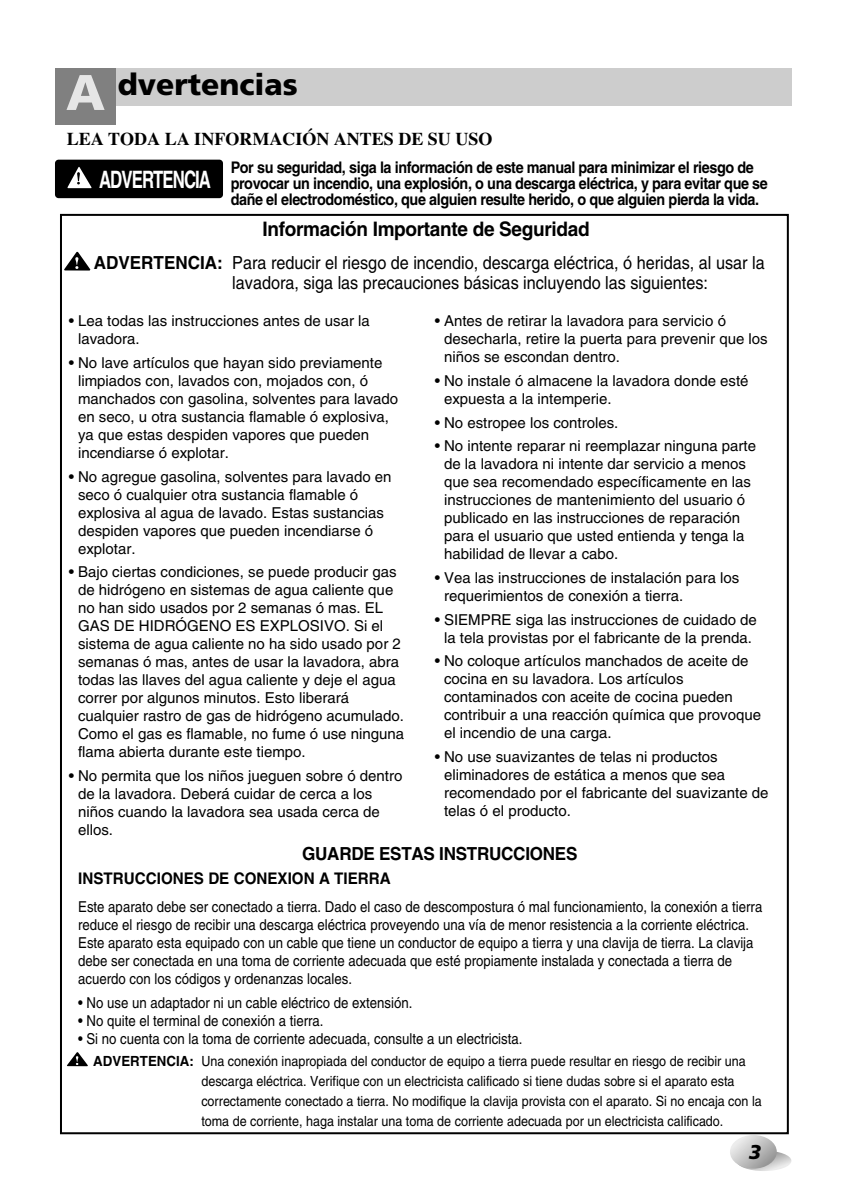
<style>
.page{position:relative;width:851px;height:1191px;background:#fff}
.page>*{position:absolute;margin:0;border:0;box-sizing:border-box;transform-origin:0 0}
.t1{font:900 30px "Frutiger";color:#000}
.t2{font:700 24px "Helvetica";letter-spacing:-.055em;color:#fff;scale:.7 1}
.t3{font:700 20px "Helvetica";letter-spacing:-.015em;color:#000;scale:.95 1}
.t4{font:italic 900 20px "Frutiger";color:#000}
.t5{font:18px/20px "Helvetica";color:#000;scale:.9 1}
.t6{font:700 18px "Times";color:#000}
.t7{font:700 18px "Helvetica";letter-spacing:-.015em;color:#000;scale:.95 1}
.t8{font:700 16px/16px "Helvetica";letter-spacing:-.03em;color:#000;scale:.9 1}
.t9{font:700 16px "Helvetica";color:#000;scale:.95 1}
.t10{font:15px/18px "Helvetica";color:#000}
.t11{font:15px/18px "Helvetica";color:#000;scale:.88 1}
.t12{font:14px/20px "Helvetica";color:#000;scale:.9 1}
.s1{font-size:50px;color:#e6e6e6}
.s2{font-weight:700}
</style>
<div class="page">
<svg style="left:736px;top:1150px;width:55px;height:21px"></svg>
<svg style="left:729px;top:1135px;width:47px;height:33px"></svg>
<div style="left:55px;top:68px;width:737px;height:37px;background:#cdcdcd"></div>
<div style="left:55px;top:68px;width:61px;height:57px;background:#808080"></div>
<div style="left:55px;top:160px;width:168px;height:38px;background:#000;border-radius:4px"></div>
<svg style="left:67px;top:167px;width:25px;height:21px"></svg>
<svg style="left:64px;top:252px;width:27px;height:18px"></svg>
<svg style="left:67px;top:1052px;width:21px;height:14px"></svg>
<h1 class="t1" style="left:66px;top:72px;width:233px"><span class="s1">A</span> dvertencias</h1>
<p class="t6" style="left:67px;top:132px;width:427px">LEA TODA LA INFORMACIÓN ANTES DE SU USO</p>
<p class="t8" style="left:231px;top:161px;width:598px">Por su seguridad, siga la información de este manual para minimizar el riesgo de provocar un incendio, una explosión, o una descarga eléctrica, y para evitar que se dañe el electrodoméstico, que alguien resulte herido, o que alguien pierda la vida.</p>
<h2 class="t2" style="left:99px;top:170px;width:161px">ADVERTENCIA</h2>
<h3 class="t3" style="left:262px;top:222px;width:346px">Información Importante de Seguridad</h3>
<p class="t5" style="left:232px;top:254px;width:593px;text-indent:-138px"><span class="s2">ADVERTENCIA:</span> Para reducir el riesgo de incendio, descarga eléctrica, ó heridas, al usar la lavadora, siga las precauciones básicas incluyendo las siguientes:</p>
<p class="t10" style="left:78px;top:313px;width:293px;text-indent:-9px">• Lea todas las instrucciones antes de usar la lavadora.</p>
<p class="t10" style="left:78px;top:355px;width:322px;text-indent:-9px">• No lave artículos que hayan sido previamente limpiados con, lavados con, mojados con, ó manchados con gasolina, solventes para lavado en seco, u otra sustancia flamable ó explosiva, ya que estas despiden vapores que pueden incendiarse ó explotar.</p>
<p class="t10" style="left:78px;top:469px;width:315px;text-indent:-9px">• No agregue gasolina, solventes para lavado en seco ó cualquier otra sustancia flamable ó explosiva al agua de lavado. Estas sustancias despiden vapores que pueden incendiarse ó explotar.</p>
<p class="t10" style="left:78px;top:564px;width:327px;text-indent:-9px">• Bajo ciertas condiciones, se puede producir gas de hidrógeno en sistemas de agua caliente que no han sido usados por 2 semanas ó mas. EL GAS DE HIDRÓGENO ES EXPLOSIVO. Si el sistema de agua caliente no ha sido usado por 2 semanas ó mas, antes de usar la lavadora, abra todas las llaves del agua caliente y deje el agua correr por algunos minutos. Esto liberará cualquier rastro de gas de hidrógeno acumulado.<br>Como el gas es flamable, no fume ó use ninguna flama abierta durante este tiempo.</p>
<p class="t10" style="left:78px;top:768px;width:326px;text-indent:-9px">• No permita que los niños jueguen sobre ó dentro de la lavadora. Deberá cuidar de cerca a los niños cuando la lavadora sea usada cerca de ellos.</p>
<p class="t10" style="left:444px;top:313px;width:325px;text-indent:-9px">• Antes de retirar la lavadora para servicio ó desecharla, retire la puerta para prevenir que los niños se escondan dentro.</p>
<p class="t10" style="left:444px;top:373px;width:306px;text-indent:-9px">• No instale ó almacene la lavadora donde esté expuesta a la intemperie.</p>
<p class="t10" style="left:435px;top:415px;width:185px">• No estropee los controles.</p>
<p class="t10" style="left:444px;top:438px;width:313px;text-indent:-9px">• No intente reparar ni reemplazar ninguna parte de la lavadora ni intente dar servicio a menos que sea recomendado específicamente en las instrucciones de mantenimiento del usuario ó publicado en las instrucciones de reparación para el usuario que usted entienda y tenga la habilidad de llevar a cabo.</p>
<p class="t10" style="left:444px;top:570px;width:297px;text-indent:-9px">• Vea las instrucciones de instalación para los requerimientos de conexión a tierra.</p>
<p class="t10" style="left:435px;top:612px;width:323px;text-align:center">• SIEMPRE siga las instrucciones de cuidado de la tela provistas por el fabricante de la prenda.</p>
<p class="t10" style="left:444px;top:653px;width:318px;text-indent:-9px">• No coloque artículos manchados de aceite de cocina en su lavadora. Los artículos contaminados con aceite de cocina pueden contribuir a una reacción química que provoque el incendio de una carga.</p>
<p class="t10" style="left:444px;top:749px;width:326px;text-indent:-9px">• No use suavizantes de telas ni productos eliminadores de estática a menos que sea recomendado por el fabricante del suavizante de telas ó el producto.</p>
<p class="t7" style="left:302px;top:847px;width:291px">GUARDE ESTAS INSTRUCCIONES</p>
<p class="t9" style="left:78px;top:872px;width:330px">INSTRUCCIONES DE CONEXION A TIERRA</p>
<p class="t11" style="left:78px;top:899px;width:778px">Este aparato debe ser conectado a tierra. Dado el caso de descompostura ó mal funcionamiento, la conexión a tierra reduce el riesgo de recibir una descarga eléctrica proveyendo una vía de menor resistencia a la corriente eléctrica.<br>Este aparato esta equipado con un cable que tiene un conductor de equipo a tierra y una clavija de tierra. La clavija debe ser conectada en una toma de corriente adecuada que esté propiamente instalada y conectada a tierra de acuerdo con los códigos y ordenanzas locales.</p>
<p class="t11" style="left:78px;top:995px;width:381px">• No use un adaptador ni un cable eléctrico de extensión.</p>
<p class="t11" style="left:78px;top:1013px;width:280px">• No quite el terminal de conexión a tierra.</p>
<p class="t11" style="left:78px;top:1031px;width:506px">• Si no cuenta con la toma de corriente adecuada, consulte a un electricista.</p>
<p class="t12" style="left:201px;top:1052px;width:624px;text-indent:-108px"><span class="s2">ADVERTENCIA:</span> Una conexión inapropiada del conductor de equipo a tierra puede resultar en riesgo de recibir una descarga eléctrica. Verifique con un electricista calificado si tiene dudas sobre si el aparato esta correctamente conectado a tierra. No modifique la clavija provista con el aparato. Si no encaja con la toma de corriente, haga instalar una toma de corriente adecuada por un electricista calificado.</p>
<h3 class="t4" style="left:748px;top:1144px;width:14px">3</h3>
</div>
